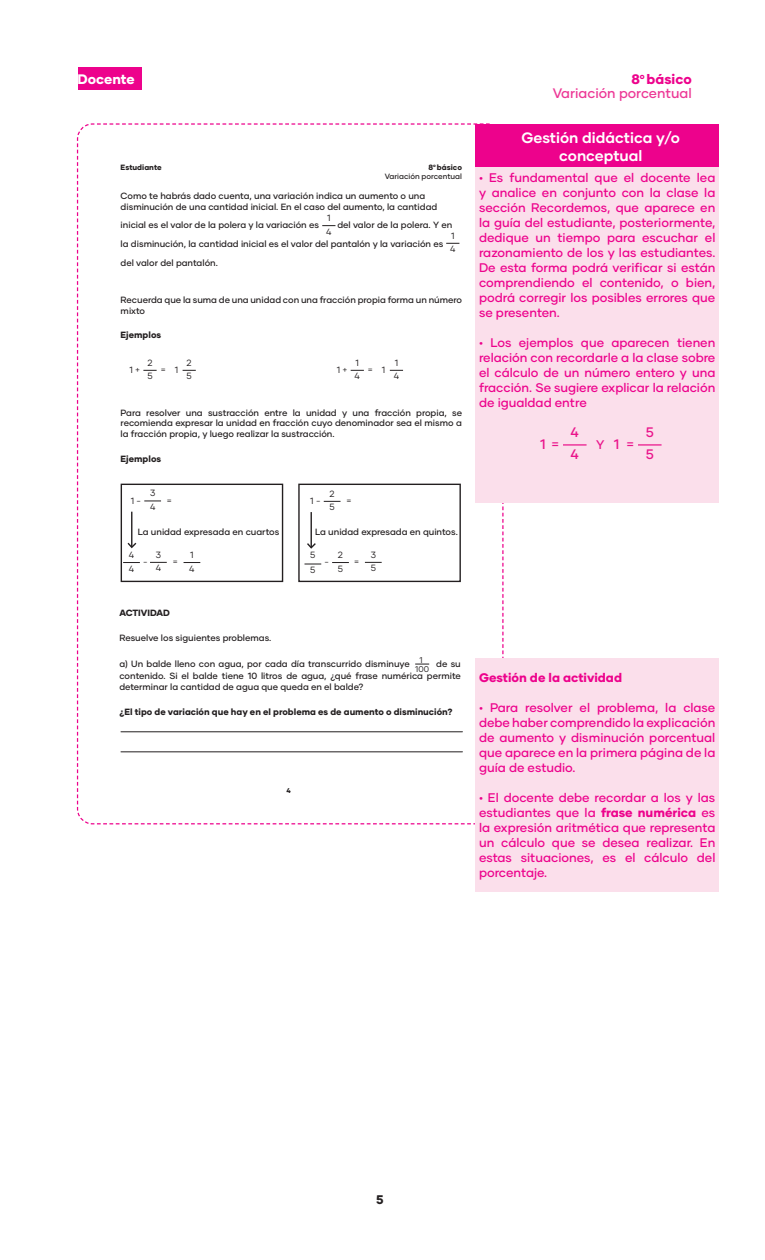
<style>
.page{position:relative;width:765px;height:1260px;background:#fff}
.page>*{position:absolute;margin:0;border:0;box-sizing:border-box;transform-origin:0 0}
.t1{font:700 15px/18px "Gilmer";color:#fff;text-align:center}
.t2{font:500 13.75px/13.8px "Gilmer";color:#ed3896;text-align:right}
.t3{font:800 13.75px "Gilmer";color:#fff}
.txt{font:500 13.75px "Gilmer";color:#ea148b}
.t4{font:500 12.5px/15px "Gilmer";color:#ed028c;text-align:justify}
.t5{font:800 12.5px "Gilmer";color:#ed028c}
.txt-2{font:500 12.5px "Gilmer";color:#ea148b}
.t6{font:800 12.5px "Gilmer";color:#231f20}
.t7{font:500 9px/10.4px "Gilmer";color:#231f20}
.t8{font:800 9px "Gilmer";color:#231f20}
.t9{font:9px "Gilmer";color:#231f20}
.t10{font:8.38px/8.6px "Gilmer";color:#231f20;text-align:center}
.t11{font:500 7.62px/9px "Gilmer";color:#231f20;text-align:right}
.t12{font:800 7.62px "Gilmer";color:#231f20}
.t13{font:800 7px "Gilmer";color:#231f20}
.s1{font-weight:800}
.s2{font-weight:800;color:#ed028c}
.s3{font-size:13.75px}
</style>
<div class="page">
<div style="left:79px;top:67px;width:63px;height:23px;background:#ed028c"></div>
<svg style="left:76px;top:123px;width:428px;height:702px"></svg>
<div style="left:476px;top:167px;width:243px;height:336px;background:#fbdfeb"></div>
<div style="left:476px;top:658px;width:243px;height:234px;background:#fbdfeb"></div>
<hr style="left:563px;top:444px;width:24px;height:2px;background:#ea148b">
<hr style="left:638px;top:444px;width:24px;height:2px;background:#ea148b">
<div style="left:476px;top:125px;width:243px;height:42px;background:#ed028c"></div>
<p class="t3" style="left:78px;top:70px;width:59px">Docente</p>
<p class="t12" style="left:121px;top:162px;width:42px">Estudiante</p>
<p class="t11" style="left:385px;top:163px;width:79px"><span class="s1">8</span><sup>o</sup> <span class="s1">básico<br></span>Variación porcentual</p>
<p class="t7" style="left:121px;top:191px;width:318px">Como te habrás dado cuenta, una variación indica un aumento o una disminución de una cantidad inicial. En el caso del aumento, la cantidad</p>
<p class="t7" style="left:121px;top:220px;width:200px">inicial es el valor de la polera y la variación es</p>
<p class="t9" style="left:327px;top:212px;width:5px">1</p>
<p class="t7" style="left:121px;top:216px;width:333px;line-height:18.8px;text-indent:217px">del valor de la polera. Y en la disminución, la cantidad inicial es el valor del pantalón y la variación es del valor del pantalón.</p>
<p class="t7" style="left:121px;top:295px;width:343px">Recuerda que la suma de una unidad con una fracción propia forma un número mixto</p>
<p class="t8" style="left:121px;top:330px;width:42px">Ejemplos</p>
<p class="t9" style="left:326px;top:226px;width:7px">4</p>
<p class="t9" style="left:451px;top:230px;width:5px">1</p>
<p class="t9" style="left:450px;top:244px;width:7px">4</p>
<p class="t9" style="left:147px;top:357px;width:7px">2</p>
<p class="t9" style="left:187px;top:357px;width:7px">2</p>
<p class="t9" style="left:356px;top:357px;width:5px">1</p>
<p class="t9" style="left:395px;top:357px;width:5px">1</p>
<p class="t9" style="left:129px;top:364px;width:12px">1 +</p>
<p class="t9" style="left:161px;top:364px;width:19px">= 1</p>
<p class="t9" style="left:337px;top:364px;width:12px">1 +</p>
<p class="t9" style="left:368px;top:364px;width:19px">= 1</p>
<p class="t7" style="left:121px;top:408px;width:343px;text-align:justify">Para resolver una sustracción entre la unidad y una fracción propia, se recomienda expresar la unidad en fracción cuyo denominador sea el mismo a la fracción propia, y luego realizar la sustracción.</p>
<p class="t8" style="left:121px;top:453px;width:42px">Ejemplos</p>
<p class="t9" style="left:147px;top:371px;width:7px">5</p>
<p class="t9" style="left:187px;top:371px;width:7px">5</p>
<p class="t9" style="left:355px;top:371px;width:7px">4</p>
<p class="t9" style="left:394px;top:371px;width:7px">4</p>
<p class="t9" style="left:150px;top:488px;width:7px">3</p>
<p class="t9" style="left:330px;top:488px;width:7px">2</p>
<p class="t9" style="left:131px;top:495px;width:12px">1 -</p>
<p class="t9" style="left:310px;top:496px;width:12px">1 -</p>
<p class="t9" style="left:167px;top:495px;width:7px">=</p>
<p class="t9" style="left:346px;top:496px;width:7px">=</p>
<p class="t9" style="left:150px;top:501px;width:7px">4</p>
<p class="t9" style="left:330px;top:502px;width:7px">5</p>
<p class="t7" style="left:138px;top:526px;width:143px">La unidad expresada en cuartos</p>
<p class="t7" style="left:315px;top:526px;width:144px">La unidad expresada en quintos.</p>
<p class="t9" style="left:129px;top:549px;width:7px">4</p>
<p class="t9" style="left:129px;top:563px;width:7px">4</p>
<p class="t9" style="left:156px;top:549px;width:7px">3</p>
<p class="t9" style="left:190px;top:549px;width:5px">1</p>
<p class="t9" style="left:310px;top:549px;width:7px">5</p>
<p class="t9" style="left:338px;top:549px;width:7px">2</p>
<p class="t9" style="left:173px;top:556px;width:7px">=</p>
<p class="t9" style="left:354px;top:556px;width:7px">=</p>
<p class="t9" style="left:143px;top:556px;width:6px">-</p>
<p class="t9" style="left:324px;top:556px;width:6px">-</p>
<p class="t9" style="left:310px;top:564px;width:7px">5</p>
<p class="t9" style="left:156px;top:563px;width:7px">4</p>
<p class="t9" style="left:189px;top:563px;width:7px">4</p>
<p class="t9" style="left:338px;top:563px;width:7px">5</p>
<p class="t9" style="left:371px;top:549px;width:7px">3</p>
<p class="t9" style="left:371px;top:563px;width:7px">5</p>
<p class="t8" style="left:119px;top:607px;width:52px">ACTIVIDAD</p>
<p class="t7" style="left:119px;top:632px;width:153px">Resuelve los siguientes problemas.</p>
<p class="t7" style="left:119px;top:658px;width:292px">a) Un balde lleno con agua, por cada día transcurrido disminuye</p>
<p class="t10" style="left:415px;top:656px;width:15px">1<br>100</p>
<p class="t7" style="left:119px;top:658px;width:343px;line-height:11.9px;text-align:justify;text-indent:317px">de su contenido. Si el balde tiene 10 litros de agua, ¿qué frase numérica permite determinar la cantidad de agua que queda en el balde?</p>
<p class="t8" style="left:119px;top:706px;width:335px">¿El tipo de variación que hay en el problema es de aumento o disminución?</p>
<p class="t13" style="left:286px;top:786px;width:6px">4</p>
<p class="t2" style="left:553px;top:72px;width:141px"><span class="s2">8</span><sup>o</sup> <span class="s2">básico<br></span>Variación porcentual</p>
<p class="t1" style="left:521px;top:128px;width:160px">Gestión didáctica y/o conceptual</p>
<p class="t4" style="left:479px;top:170px;width:238px">• Es fundamental que el docente lea y analice en conjunto con la clase la sección Recordemos, que aparece en la guía del estudiante, posteriormente, dedique un tiempo para escuchar el razonamiento de los y las estudiantes.<br>De esta forma podrá verificar si están comprendiendo el contenido, o bien, podrá corregir los posibles errores que se presenten.</p>
<p class="t4" style="left:479px;top:335px;width:238px">• Los ejemplos que aparecen tienen relación con recordarle a la clase sobre el cálculo de un número entero y una fracción. Se sugiere explicar la relación de igualdad entre</p>
<p class="txt" style="left:571px;top:424px;width:10px">4</p>
<p class="txt" style="left:540px;top:436px;width:20px">1 =</p>
<p class="txt-2" style="left:596px;top:437px;width:25px">Y <span class="s3">1</span></p>
<p class="txt" style="left:626px;top:436px;width:9px">=</p>
<p class="txt" style="left:571px;top:446px;width:10px">4</p>
<p class="txt" style="left:646px;top:424px;width:10px">5</p>
<p class="txt" style="left:646px;top:446px;width:10px">5</p>
<p class="t5" style="left:479px;top:670px;width:145px">Gestión de la actividad</p>
<p class="t4" style="left:479px;top:700px;width:238px">• Para resolver el problema, la clase debe haber comprendido la explicación de aumento y disminución porcentual que aparece en la primera página de la guía de estudio.</p>
<p class="t4" style="left:479px;top:790px;width:238px">• El docente debe recordar a los y las estudiantes que la <span class="s1">frase numérica</span> es la expresión aritmética que representa un cálculo que se desea realizar. En estas situaciones, es el cálculo del porcentaje.</p>
<p class="t6" style="left:376px;top:1192px;width:9px">5</p>
</div>
